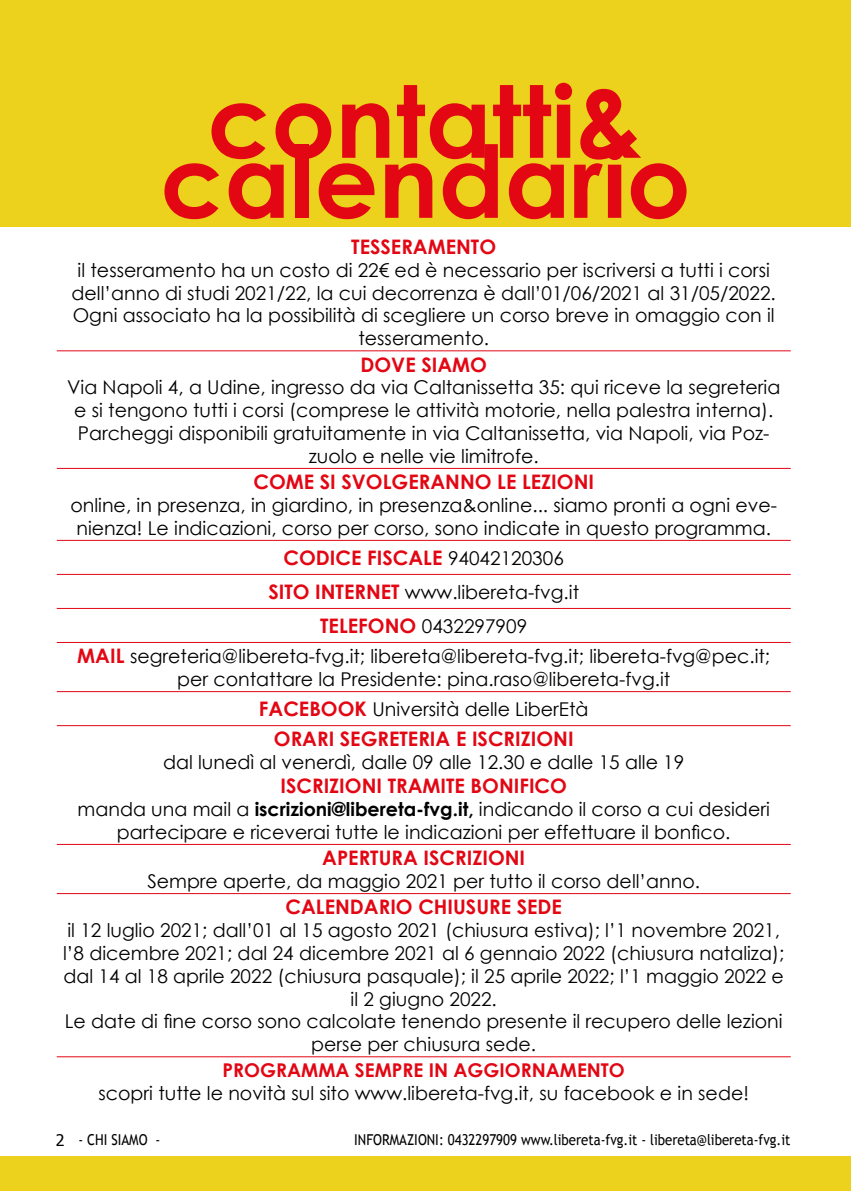
<style>
.page{position:relative;width:851px;height:1191px;background:#fff}
.page>*{position:absolute;margin:0;border:0;box-sizing:border-box;transform-origin:0 0}
.t1{font:700 100px "Century Gothic";color:#e30613}
.t2{font:700 20px "Century Gothic";color:#e30613}
.t3{font:19px/22.8px "Century Gothic";color:#000;text-align:center}
.t4{font:700 19px "Century Gothic";color:#e30613}
.t5{font:15px "Trebuchet MS";color:#000;scale:.88 1}
.s1{font-weight:400;font-size:19px;color:#000}
.s2{font-weight:700;font-size:20px;color:#e30613}
.s3{font-weight:700}
.s4{font-family:"Tahoma";font-size:16px}
</style>
<div class="page">
<hr style="left:850px;top:1157px;width:1px;height:34px;background:#ecd21c">
<div style="left:0;top:1157px;width:850px;height:34px;background:#ecd21c"></div>
<div style="left:0;top:0;width:850px;height:227px;background:#ecd21c"></div>
<hr style="left:57px;top:350px;width:733px;height:1px;background:#e30613">
<hr style="left:57px;top:468px;width:733px;height:1px;background:#e30613">
<hr style="left:57px;top:540px;width:733px;height:1px;background:#e30613">
<hr style="left:57px;top:574px;width:733px;height:1px;background:#e30613">
<hr style="left:57px;top:608px;width:733px;height:1px;background:#e30613">
<hr style="left:57px;top:642px;width:733px;height:1px;background:#e30613">
<hr style="left:57px;top:691px;width:733px;height:1px;background:#e30613">
<hr style="left:57px;top:725px;width:733px;height:1px;background:#e30613">
<hr style="left:57px;top:844px;width:733px;height:1px;background:#e30613">
<hr style="left:57px;top:893px;width:733px;height:1px;background:#e30613">
<hr style="left:57px;top:1056px;width:733px;height:1px;background:#e30613">
<h1 class="t1" style="left:207px;top:46px;width:438px">contatti&amp;</h1>
<h1 class="t1" style="left:160px;top:106px;width:532px">calendario</h1>
<p class="t2" style="left:351px;top:231px;width:146px">TESSERAMENTO</p>
<p class="t3" style="left:72px;top:258px;width:705px">il tesseramento ha un costo di 22€ ed è necessario per iscriversi a tutti i corsi dell’anno di studi 2021/22, la cui decorrenza è dall’01/06/2021 al 31/05/2022.<br>Ogni associato ha la possibilità di scegliere un corso breve in omaggio con il tesseramento.</p>
<p class="t2" style="left:360px;top:349px;width:128px">DOVE SIAMO</p>
<p class="t3" style="left:67px;top:376px;width:714px">Via Napoli 4, a Udine, ingresso da via Caltanissetta 35: qui riceve la segreteria e si tengono tutti i corsi (comprese le attività motorie, nella palestra interna).<br>Parcheggi disponibili gratuitamente in via Caltanissetta, via Napoli, via Poz&shy;zuolo e nelle vie limitrofe.</p>
<p class="t2" style="left:253px;top:466px;width:342px">COME SI SVOLGERANNO LE LEZIONI</p>
<p class="t3" style="left:70px;top:493px;width:708px">online, in presenza, in giardino, in presenza&amp;online... siamo pronti a ogni eve&shy;nienza! Le indicazioni, corso per corso, sono indicate in questo programma.</p>
<p class="t2" style="left:283px;top:542px;width:282px">CODICE FISCALE <span class="s1">94042120306</span></p>
<p class="t3" style="left:268px;top:575px;width:312px;line-height:34px"><span class="s2">SITO INTERNET</span> www.libereta-fvg.it<br><span class="s2">TELEFONO</span> 0432297909</p>
<p class="t3" style="left:77px;top:644px;width:694px"><span class="s2">MAIL</span> segreteria@libereta-fvg.it; libereta@libereta-fvg.it; libereta-fvg@pec.it; per contattare la Presidente: pina.raso@libereta-fvg.it</p>
<p class="t3" style="left:259px;top:697px;width:331px"><span class="s2">FACEBOOK</span> Università delle LiberEtà</p>
<p class="t2" style="left:274px;top:724px;width:301px">ORARI SEGRETERIA E ISCRIZIONI</p>
<p class="t3" style="left:163px;top:750px;width:522px">dal lunedì al venerdì, dalle 09 alle 12.30 e dalle 15 alle 19</p>
<p class="t2" style="left:280px;top:770px;width:288px">ISCRIZIONI TRAMITE BONIFICO</p>
<p class="t3" style="left:78px;top:797px;width:693px">manda una mail a <span class="s3">iscrizioni@libereta-fvg.it,</span> indicando il corso a cui desideri partecipare e riceverai tutte le indicazioni per effettuare il bonfico.</p>
<p class="t2" style="left:322px;top:842px;width:204px">APERTURA ISCRIZIONI</p>
<p class="t3" style="left:147px;top:869px;width:554px">Sempre aperte, da maggio 2021 per tutto il corso dell’anno.</p>
<p class="t2" style="left:285px;top:891px;width:278px">CALENDARIO CHIUSURE SEDE</p>
<p class="t3" style="left:63px;top:918px;width:722px">il 12 luglio 2021; dall’01 al 15 agosto 2021 (chiusura estiva); l’1 novembre 2021, l’8 dicembre 2021; dal 24 dicembre 2021 al 6 gennaio 2022 (chiusura nataliza); dal 14 al 18 aprile 2022 (chiusura pasquale); il 25 aprile 2022; l’1 maggio 2022 e il 2 giugno 2022.<br>Le date di fine corso sono calcolate tenendo presente il recupero delle lezioni perse per chiusura sede.</p>
<p class="t4" style="left:222px;top:1055px;width:404px">PROGRAMMA SEMPRE IN AGGIORNAMENTO</p>
<p class="t3" style="left:98px;top:1081px;width:652px">scopri tutte le novità sul sito www.libereta-fvg.it, su facebook e in sede!</p>
<p class="t5" style="left:56px;top:1130px;width:120px"><span class="s4">2</span> - CHI SIAMO -</p>
<p class="t5" style="left:354px;top:1130px;width:497px">INFORMAZIONI: 0432297909 www.libereta-fvg.it - libereta@libereta-fvg.it</p>
</div>
